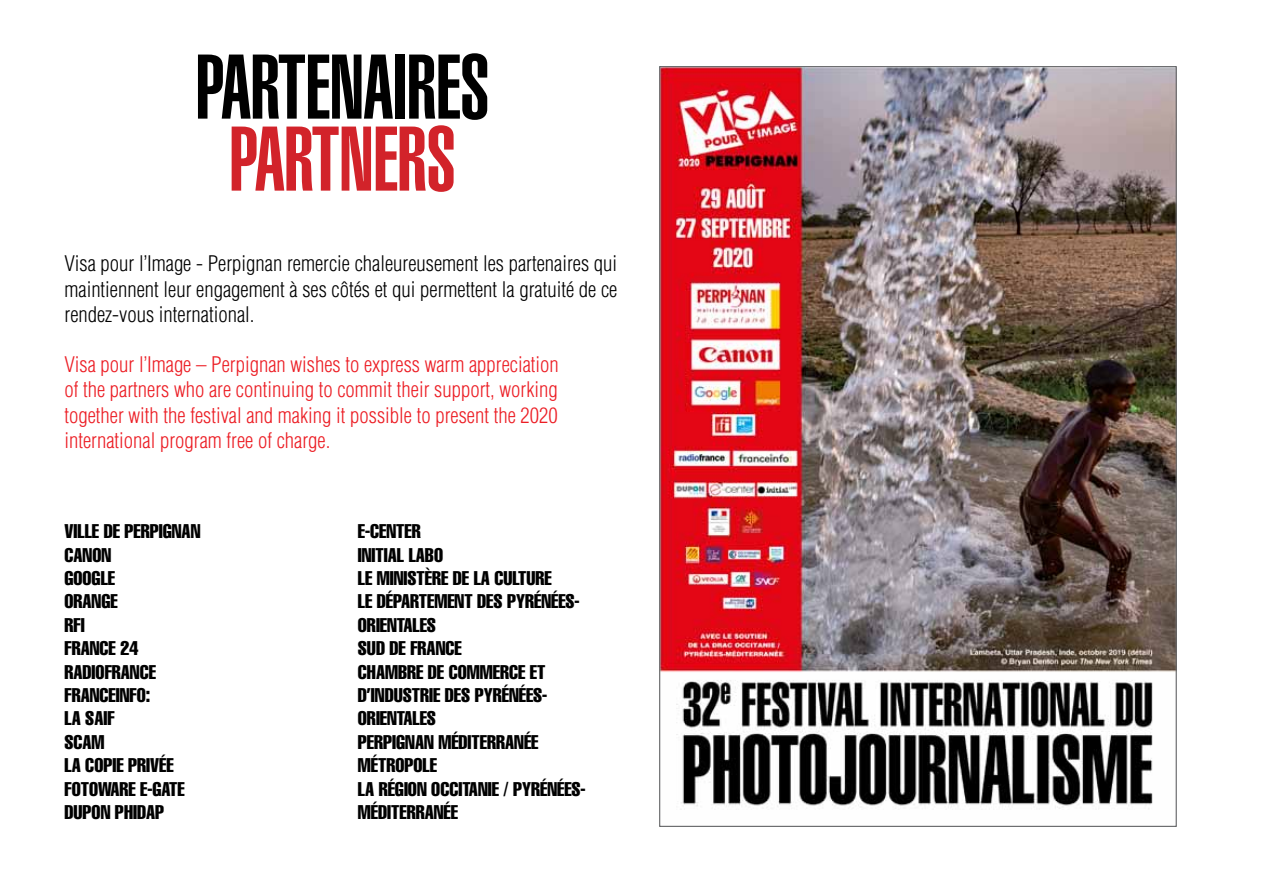
<style>
.page{position:relative;width:1263px;height:893px;background:#fff}
.page>*{position:absolute;margin:0;border:0;box-sizing:border-box;transform-origin:0 0}
.t1{font:90px "Helvetica LT Std Ultra Comp";letter-spacing:-.01em;color:#000}
.t2{font:90px "Helvetica LT Std Ultra Comp";letter-spacing:-.01em;color:#d2232a}
.t3{font:300 condensed 21px/25.2px "Helvetica LT Std";color:#ec1d24;text-align:justify}
.t4{font:300 condensed 21px/25.2px "Helvetica LT Std";color:#000;text-align:justify}
.t5{font:19.5px/23.4px "Helvetica LT Std Comp";color:#000}
</style>
<div class="page">
<img style="left:661px;top:68px;width:514px;height:741px">
<h1 class="t1" style="left:195px;top:35px;width:296px">PARTENAIRES</h1>
<h1 class="t2" style="left:229px;top:107px;width:228px">PARTNERS</h1>
<p class="t4" style="left:64px;top:251px;width:554px">Visa pour l’Image - Perpignan remercie chaleureusement les partenaires qui maintiennent leur engagement à ses côtés et qui permettent la gratuité de ce rendez-vous international.</p>
<p class="t3" style="left:64px;top:352px;width:496px">Visa pour l’Image – Perpignan wishes to express warm appreciation of the partners who are continuing to commit their support, working together with the festival and making it possible to present the 2020 international program free of charge.</p>
<p class="t5" style="left:64px;top:519px;width:69px">VILLE DE PERPI</p>
<p class="t5" style="left:163px;top:519px;width:20px">GNAN</p>
<p class="t5" style="left:64px;top:543px;width:45px">CANON<br>GOOGLE<br>ORAN</p>
<p class="t5" style="left:101px;top:589px;width:17px">GE</p>
<p class="t5" style="left:64px;top:613px;width:92px">RFI<br>FRANCE 24<br>RADIOFRANCE<br>FRANCEINFO:<br>LA SAIF<br>SCAM<br>LA COPIE</p>
<p class="t5" style="left:64px;top:753px;width:110px;text-indent:64px">PRIVÉE<br>FOTOWARE E-GATE<br>DUPON</p>
<p class="t5" style="left:115px;top:800px;width:41px">PHIDAP</p>
<p class="t5" style="left:358px;top:519px;width:31px">e-CENTER<br>INITIAL</p>
<p class="t5" style="left:358px;top:543px;width:155px;text-indent:51px">LABO<br>LE MINISTÈRE DE LA CULTURE<br>LE DÉPARTE</p>
<p class="t5" style="left:434px;top:589px;width:147px">MENT DES PYRÉNÉES-</p>
<p class="t5" style="left:358px;top:613px;width:9px">ORIENTALE</p>
<p class="t5" style="left:358px;top:613px;width:181px;text-indent:69px">S<br>SUD DE FRANCE<br>CHAMBRE DE COMMERCE ET<br>D’INDUSTRIE</p>
<p class="t5" style="left:445px;top:683px;width:104px">DES PYRÉNÉES-</p>
<p class="t5" style="left:358px;top:706px;width:9px">ORIENTALE</p>
<p class="t5" style="left:427px;top:706px;width:11px">S</p>
<p class="t5" style="left:358px;top:730px;width:9px">PERPI</p>
<p class="t5" style="left:396px;top:730px;width:81px">GNAN MÉDITERRAN</p>
<p class="t5" style="left:524px;top:730px;width:15px">ÉE</p>
<p class="t5" style="left:358px;top:753px;width:109px">MÉTROPOLE<br>LA RÉGION OCCITANIE</p>
<p class="t5" style="left:503px;top:777px;width:84px">/ PYRÉNÉES-</p>
<p class="t5" style="left:358px;top:800px;width:39px">MÉDITERRAN</p>
<p class="t5" style="left:444px;top:800px;width:15px">ÉE</p>
</div>
